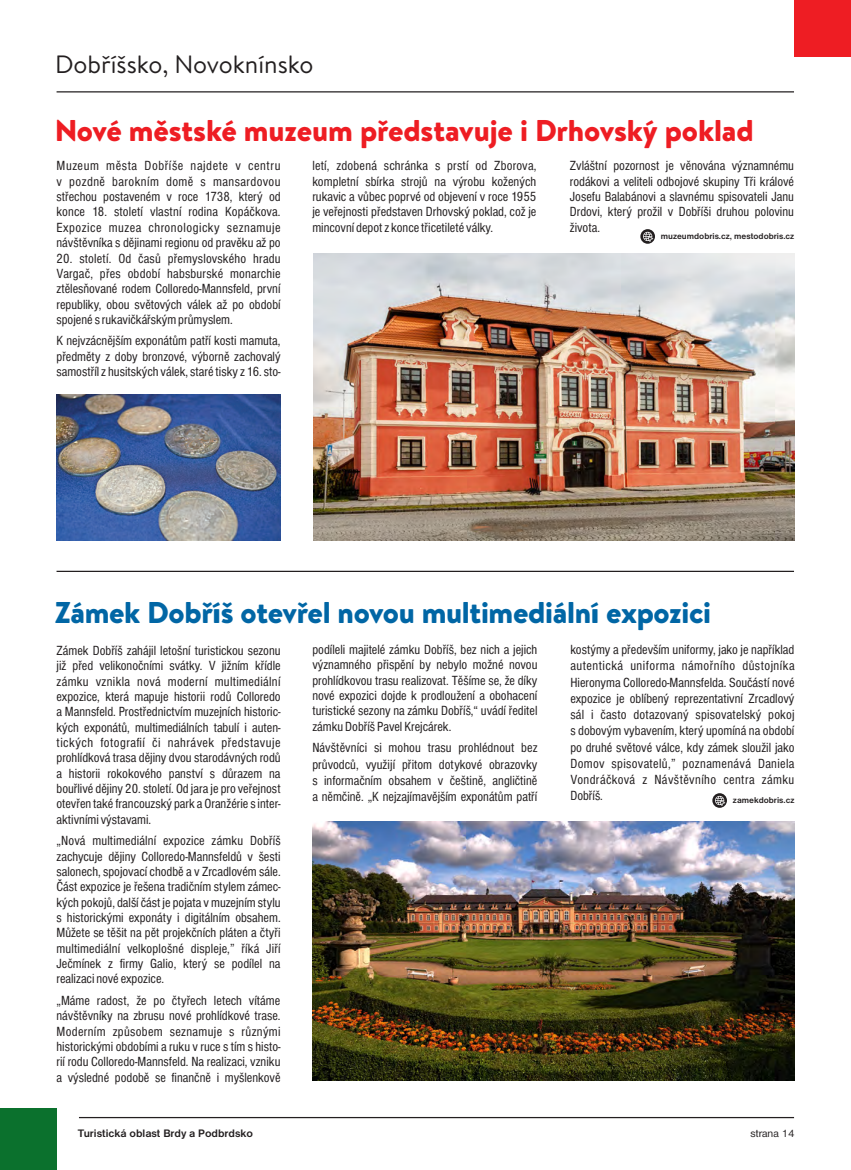
<style>
.page{position:relative;width:851px;height:1170px;background:#fff}
.page>*{position:absolute;margin:0;border:0;box-sizing:border-box;transform-origin:0 0}
.t1{font:900 30px "Brandon Text";letter-spacing:-.01em;color:#0166a5}
.t2{font:900 30px "Brandon Text";letter-spacing:-.005em;color:#ee1d23}
.t3{font:25px "Brandon Text";color:#231f20}
.t4{font:condensed 13.75px/15.4px "Nimbus Sans DOT";color:#231f20;text-align:justify}
.t5{font:700 11.25px "Nimbus Sans DOT";color:#231f20}
.t6{font:11.25px "Nimbus Sans DOT";color:#231f20}
.t7{font:700 8.75px "Nimbus Sans DOT";color:#231f20}
</style>
<div class="page">
<img style="left:57px;top:395px;width:223px;height:145px">
<hr style="left:57px;top:91px;width:736px;height:1px;background:#231f20">
<div style="left:0;top:1108px;width:56px;height:61px;background:#0b712d"></div>
<div style="left:793px;top:0;width:57px;height:57px;background:#ee1d23"></div>
<hr style="left:79px;top:1116px;width:714px;height:2px;background:#231f20">
<hr style="left:57px;top:570px;width:736px;height:2px;background:#231f20">
<svg style="left:712px;top:793px;width:14px;height:14px"></svg>
<svg style="left:640px;top:229px;width:15px;height:15px"></svg>
<svg style="left:643px;top:232px;width:10px;height:10px"></svg>
<img style="left:313px;top:253px;width:480px;height:287px">
<img style="left:312px;top:821px;width:481px;height:259px">
<svg style="left:715px;top:795px;width:10px;height:11px"></svg>
<h2 class="t3" style="left:55px;top:55px;width:260px">Dobříšsko, Novoknínsko</h2>
<h1 class="t2" style="left:55px;top:120px;width:700px">Nové městské muzeum představuje i Drhovský poklad</h1>
<p class="t4" style="left:56px;top:159px;width:225px">Muzeum města Dobříše najdete v centru v pozdně barokním domě s mansardovou střechou postaveném v roce 1738, který od konce 18. století vlastní rodina Kopáčkova.<br>Expozice muzea chronologicky seznamuje návštěvníka s dějinami regionu od pravěku až po</p>
<p class="t4" style="left:56px;top:251px;width:225px">20. století. Od časů přemyslovského hradu Vargač, přes období habsburské monarchie ztělesňované rodem Colloredo-Mannsfeld, první republiky, obou světových válek až po období spojené s rukavičkářským průmyslem.</p>
<p class="t4" style="left:56px;top:334px;width:226px">K nejvzácnějším exponátům patří kosti mamuta, předměty z doby bronzové, výborně zachovalý samostříl z husitských válek, staré tisky z 16. sto-</p>
<p class="t4" style="left:312px;top:159px;width:226px">letí, zdobená schránka s prstí od Zborova, kompletní sbírka strojů na výrobu kožených rukavic a vůbec poprvé od objevení v roce 1955 je veřejnosti představen Drhovský poklad, což je mincovní depot z konce třicetileté války.</p>
<p class="t4" style="left:570px;top:159px;width:226px">Zvláštní pozornost je věnována významnému rodákovi a veliteli odbojové skupiny Tři králové Josefu Balabánovi a slavnému spisovateli Janu Drdovi, který prožil v Dobříši druhou polovinu života.</p>
<p class="t7" style="left:660px;top:233px;width:135px">muzeumdobris.cz, mestodobris.cz</p>
<h1 class="t1" style="left:55px;top:602px;width:657px">Zámek Dobříš otevřel novou multimediální expozici</h1>
<p class="t4" style="left:570px;top:642px;width:226px;line-height:16.2px">kostýmy a především uniformy, jako je například autentická uniforma námořního důstojníka Hieronyma Colloredo-Mannsfelda. Součástí nové expozice je oblíbený reprezentativní Zrcadlový sál i často dotazovaný spisovatelský pokoj s dobovým vybavením, který upomíná na období po druhé světové válce, kdy zámek sloužil jako Domov spisovatelů,” poznamenává Daniela Vondráčková z Návštěvního centra zámku Dobříš.</p>
<p class="t4" style="left:312px;top:643px;width:227px">podíleli majitelé zámku Dobříš, bez nich a jejich významného přispění by nebylo možné novou prohlídkovou trasu realizovat. Těšíme se, že díky nové expozici dojde k prodloužení a obohacení turistické sezony na zámku Dobříš,“ uvádí ředitel zámku Dobříš Pavel Krejcárek.</p>
<p class="t4" style="left:312px;top:740px;width:227px;line-height:16.2px">Návštěvníci si mohou trasu prohlédnout bez průvodců, využijí přitom dotykové obrazovky s informačním obsahem v češtině, angličtině a němčině. „K nejzajímavějším exponátům patří</p>
<p class="t4" style="left:56px;top:643px;width:226px">Zámek Dobříš zahájil letošní turistickou sezonu již před velikonočními svátky. V jižním křídle zámku vznikla nová moderní multimediální expozice, která mapuje historii rodů Colloredo a Mannsfeld. Prostřednictvím muzejních historic&shy;kých exponátů, multimediálních tabulí i auten&shy;tických fotografií či nahrávek představuje prohlídková trasa dějiny dvou starodávných rodů a historii rokokového panství s důrazem na bouřlivé dějiny 20. století. Od jara je pro veřejnost otevřen také francouzský park a Oranžérie s inter&shy;aktivními výstavami.</p>
<p class="t4" style="left:56px;top:834px;width:226px">„Nová multimediální expozice zámku Dobříš zachycuje dějiny Colloredo-Mannsfeldů v šesti salonech, spojovací chodbě a v Zrcadlovém sále.<br>Část expozice je řešena tradičním stylem zámec&shy;kých pokojů, další část je pojata v muzejním stylu s historickými exponáty i digitálním obsahem.<br>Můžete se těšit na pět projekčních pláten a čtyři multimediální velkoplošné displeje,” říká Jiří Ječmínek z firmy Galio, který se podílel na realizaci nové expozice.</p>
<p class="t4" style="left:56px;top:993px;width:225px">„Máme radost, že po čtyřech letech vítáme návštěvníky na zbrusu nové prohlídkové trase.<br>Moderním způsobem seznamuje s různými historickými obdobími a ruku v ruce s tím s histo&shy;rií rodu Colloredo-Mannsfeld. Na realizaci, vzniku a výsledné podobě se finančně i myšlenkově</p>
<p class="t7" style="left:732px;top:796px;width:63px">zamekdobris.cz</p>
<p class="t5" style="left:78px;top:1129px;width:176px">Turistická oblast Brdy a Podbrdsko</p>
<p class="t6" style="left:750px;top:1129px;width:46px">strana 14</p>
</div>
